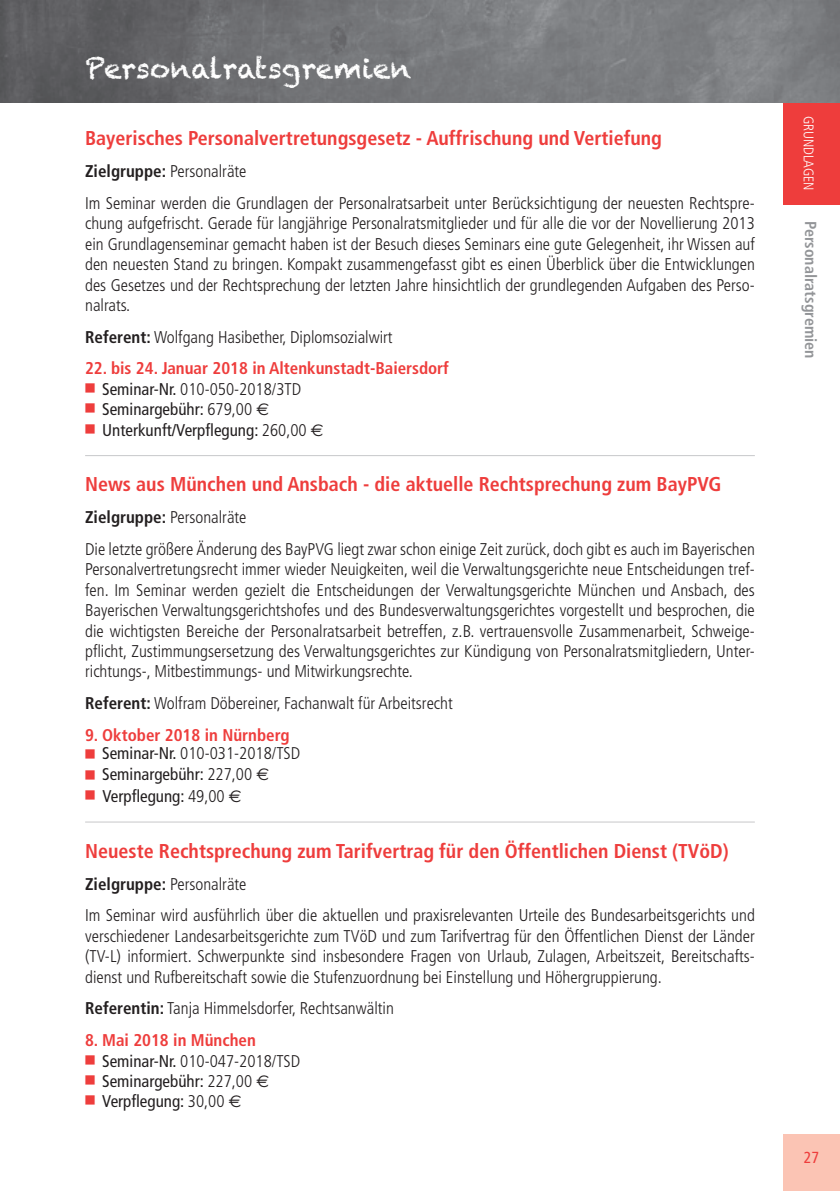
<style>
.page{position:relative;width:840px;height:1191px;background:#fff}
.page>*{position:absolute;margin:0;border:0;box-sizing:border-box;transform-origin:0 0}
.t1{font:28px "Chalkduster";color:#fff}
.t2{font:700 condensed 20px "Frutiger";color:#ee3d3c}
.t3{font:300 condensed 17px/20.4px "Frutiger";color:#231f20}
.t4{font:condensed 17px "Frutiger";color:#231f20}
.t5{font:700 condensed 17px "Frutiger";color:#ee3d3c}
.t6{font:700 condensed 16px "Frutiger";color:#939598}
.t7{font:condensed 16px "Frutiger";color:#ee3d3c}
.t8{font:300 condensed 14px "Frutiger";color:#fff}
.s1{font-weight:700}
.s2{font-weight:400}
.s3{font-weight:300}
.s4{font-family:"Euro Sans";font-stretch:normal}
.s5{color:#ee3d3c}
</style>
<div class="page">
<div style="left:782px;top:1134px;width:57px;height:57px;background:#fbc4b4"></div>
<div style="left:783px;top:102px;width:56px;height:102px;background:#ee3d3c"></div>
<img style="left:0;top:0;width:839px;height:102px">
<hr style="left:85px;top:455px;width:669px;height:1px;background:#c7c8ca">
<hr style="left:85px;top:821px;width:669px;height:1px;background:#c7c8ca">
<h1 class="t1" style="left:85px;top:52px;width:328px">Personalratsgremien</h1>
<p class="t2" style="left:85px;top:127px;width:578px">Bayerisches Personalvertretungsgesetz - Auffrischung und Vertiefung</p>
<p class="t3" style="left:85px;top:156px;width:670px;line-height:31.8px"><span class="s1">Zielgruppe:</span> Personalräte<br>Im Seminar werden die Grundlagen der Personalratsarbeit unter Berücksichtigung der neuesten Rechtspre-</p>
<p class="t3" style="left:85px;top:213px;width:671px;text-align:justify">chung aufgefrischt. Gerade für langjährige Personalratsmitglieder und für alle die vor der Novellierung 2013 ein Grundlagenseminar gemacht haben ist der Besuch dieses Seminars eine gute Gelegenheit, ihr Wissen auf den neuesten Stand zu bringen. Kompakt zusammengefasst gibt es einen Überblick über die Entwicklungen des Gesetzes und der Rechtsprechung der letzten Jahre hinsichtlich der grundlegenden Aufgaben des Perso&shy;nalrats.</p>
<p class="t3" style="left:85px;top:327px;width:309px"><span class="s1">Referent:</span> Wolfgang Hasibether, Diplomsozialwirt</p>
<p class="t5" style="left:85px;top:358px;width:365px">22. bis 24. Januar 2018 in Altenkunstadt-Baiersdorf</p>
<p class="t3" style="left:85px;top:379px;width:217px"><sup>■</sup> <span class="s2">Seminar-Nr.</span> 010-050-2018/3TD</p>
<p class="t4" style="left:85px;top:399px;width:185px"><sup>■</sup> Seminargebühr: <span class="s3">679,00</span> <span class="s4">E</span></p>
<p class="t4" style="left:85px;top:420px;width:240px"><sup>■</sup> Unterkunft/Verpflegung: <span class="s3">260,00</span> <span class="s4">E</span></p>
<p class="t2" style="left:85px;top:472px;width:637px">News aus München und Ansbach - die aktuelle Rechtsprechung zum BayPVG</p>
<p class="t3" style="left:85px;top:501px;width:671px;line-height:31.8px"><span class="s1">Zielgruppe:</span> Personalräte<br>Die letzte größere Änderung des BayPVG liegt zwar schon einige Zeit zurück, doch gibt es auch im Bayerischen</p>
<p class="t3" style="left:85px;top:559px;width:670px;text-align:justify">Personalvertretungsrecht immer wieder Neuigkeiten, weil die Verwaltungsgerichte neue Entscheidungen tref&shy;fen. Im Seminar werden gezielt die Entscheidungen der Verwaltungsgerichte München und Ansbach, des Bayerischen Verwaltungsgerichtshofes und des Bundesverwaltungsgerichtes vorgestellt und besprochen, die die wichtigsten Bereiche der Personalratsarbeit betreffen, z.B. vertrauensvolle Zusammenarbeit, Schweige&shy;pflicht, Zustimmungsersetzung des Verwaltungsgerichtes zur Kündigung von Personalratsmitgliedern, Unter&shy;richtungs-, Mitbestimmungs- und Mitwirkungsrechte.</p>
<p class="t3" style="left:85px;top:693px;width:369px"><span class="s1">Referent:</span> Wolfram Döbereiner, Fachanwalt für Arbeitsrecht</p>
<p class="t5" style="left:85px;top:725px;width:206px">9. Oktober 2018 in Nürnberg</p>
<p class="t3" style="left:85px;top:743px;width:216px"><span class="s5">■</span> <span class="s2">Seminar-Nr.</span> 010-031-2018/TSD</p>
<p class="t4" style="left:85px;top:764px;width:185px"><span class="s5">■</span> Seminargebühr: <span class="s3">227,00</span> <span class="s4">E</span></p>
<p class="t4" style="left:85px;top:786px;width:158px"><sup>■</sup> Verpflegung: <span class="s3">49,00</span> <span class="s4">E</span></p>
<p class="t2" style="left:85px;top:839px;width:644px">Neueste Rechtsprechung zum Tarifvertrag für den Öffentlichen Dienst (TVöD)</p>
<p class="t3" style="left:85px;top:868px;width:671px;line-height:31.8px"><span class="s1">Zielgruppe:</span> Personalräte<br>Im Seminar wird ausführlich über die aktuellen und praxisrelevanten Urteile des Bundesarbeitsgerichts und</p>
<p class="t3" style="left:85px;top:926px;width:670px;text-align:justify">verschiedener Landesarbeitsgerichte zum TVöD und zum Tarifvertrag für den Öffentlichen Dienst der Länder (TV-L) informiert. Schwerpunkte sind insbesondere Fragen von Urlaub, Zulagen, Arbeitszeit, Bereitschafts&shy;dienst und Rufbereitschaft sowie die Stufenzuordnung bei Einstellung und Höhergruppierung.</p>
<p class="t3" style="left:85px;top:998px;width:310px"><span class="s1">Referentin:</span> Tanja Himmelsdorfer, Rechtsanwältin</p>
<p class="t5" style="left:85px;top:1030px;width:172px">8. Mai 2018 in München</p>
<p class="t3" style="left:85px;top:1050px;width:216px"><sup>■</sup> <span class="s2">Seminar-Nr.</span> 010-047-2018/TSD</p>
<p class="t4" style="left:85px;top:1071px;width:185px"><sup>■</sup> Seminargebühr: <span class="s3">227,00</span> <span class="s4">E</span></p>
<p class="t4" style="left:85px;top:1091px;width:158px"><sup>■</sup> Verpflegung: <span class="s3">30,00</span> <span class="s4">E</span></p>
<p class="t8" style="left:816px;top:116px;width:77px;rotate:90deg">GRUNDLAGEN</p>
<p class="t6" style="left:819px;top:221px;width:139px;rotate:90deg">Personalratsgremien</p>
<p class="t7" style="left:803px;top:1148px;width:17px">27</p>
</div>
